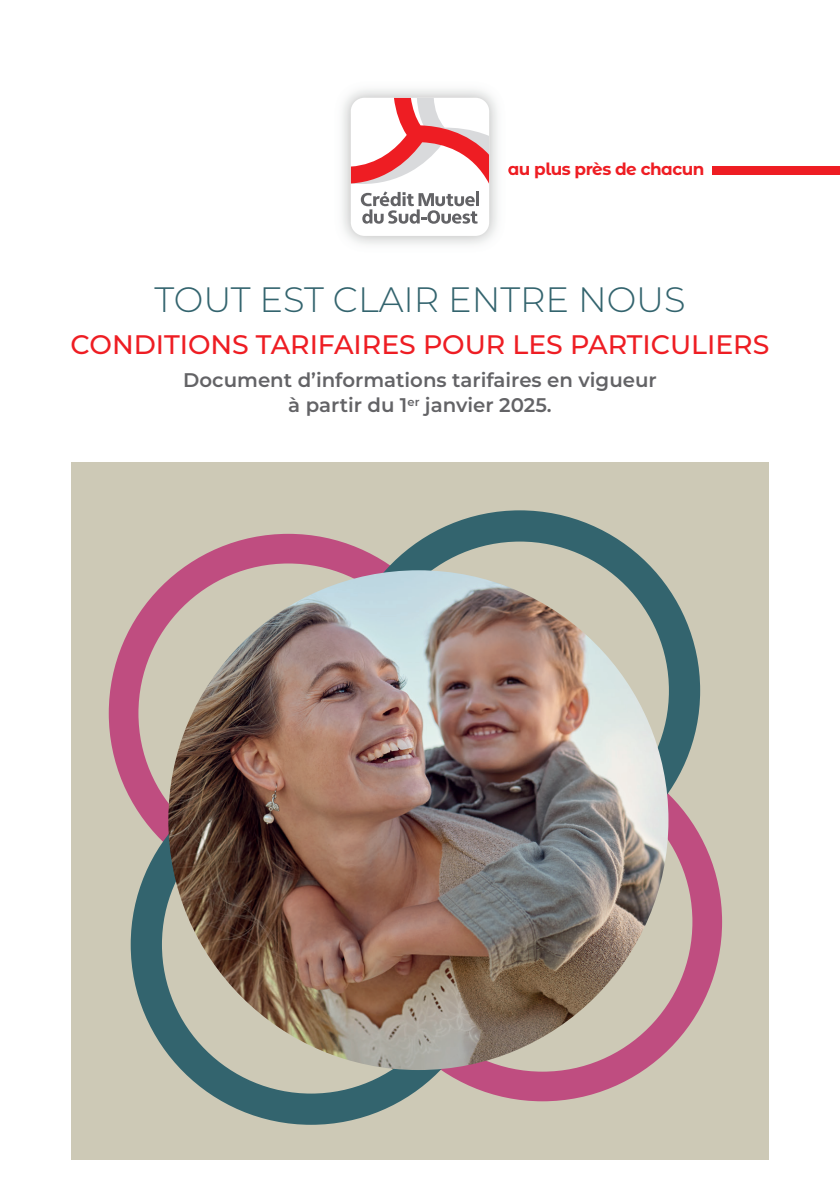
<style>
.page{position:relative;width:840px;height:1191px;background:#fff}
.page>*{position:absolute;margin:0;border:0;box-sizing:border-box;transform-origin:0 0}
.t1{font:300 35.2px "Montserrat";color:#33646e}
.t2{font:500 26.8px "Montserrat";color:#ee1d23}
.t3{font:600 19.8px/25.4px "Montserrat";color:#636366;text-align:center}
.t4{font:700 16.8px "Montserrat Alternates";letter-spacing:-.03em;color:#ee1d23}
</style>
<div class="page">
<div style="left:71px;top:462px;width:697px;height:697px;background:#cdc9b6"></div>
<div style="left:363px;top:742px;width:358px;height:359px;border:30px solid #bf4d80;border-radius:50%"></div>
<div style="left:109px;top:534px;width:358px;height:358px;border:30px solid #bf4d80;border-radius:50%"></div>
<div style="left:339px;top:510px;width:360px;height:360px;border:31px solid #33646e;border-radius:50%"></div>
<div style="left:131px;top:764px;width:360px;height:360px;border:31px solid #33646e;border-radius:50%"></div>
<img style="left:168px;top:570px;width:500px;height:500px;border-radius:250px">
<div style="left:711px;top:166px;width:128px;height:9px;background:#ee1d23"></div>
<svg style="left:360px;top:191px;width:117px;height:33px"></svg>
<hr style="left:476px;top:192px;width:3px;height:14px;background:#636366">
<svg style="left:350px;top:98px;width:139px;height:86px"></svg>
<p class="t4" style="left:507px;top:157px;width:198px">au plus près de chacun</p>
<h1 class="t1" style="left:154px;top:276px;width:532px">TOUT EST CLAIR ENTRE NOUS</h1>
<h2 class="t2" style="left:71px;top:326px;width:699px">CONDITIONS TARIFAIRES POUR LES PARTICULIERS</h2>
<p class="t3" style="left:183px;top:366px;width:475px">Document d’informations tarifaires en vigueur à partir du 1<sup>er</sup> janvier 2025.</p>
</div>
